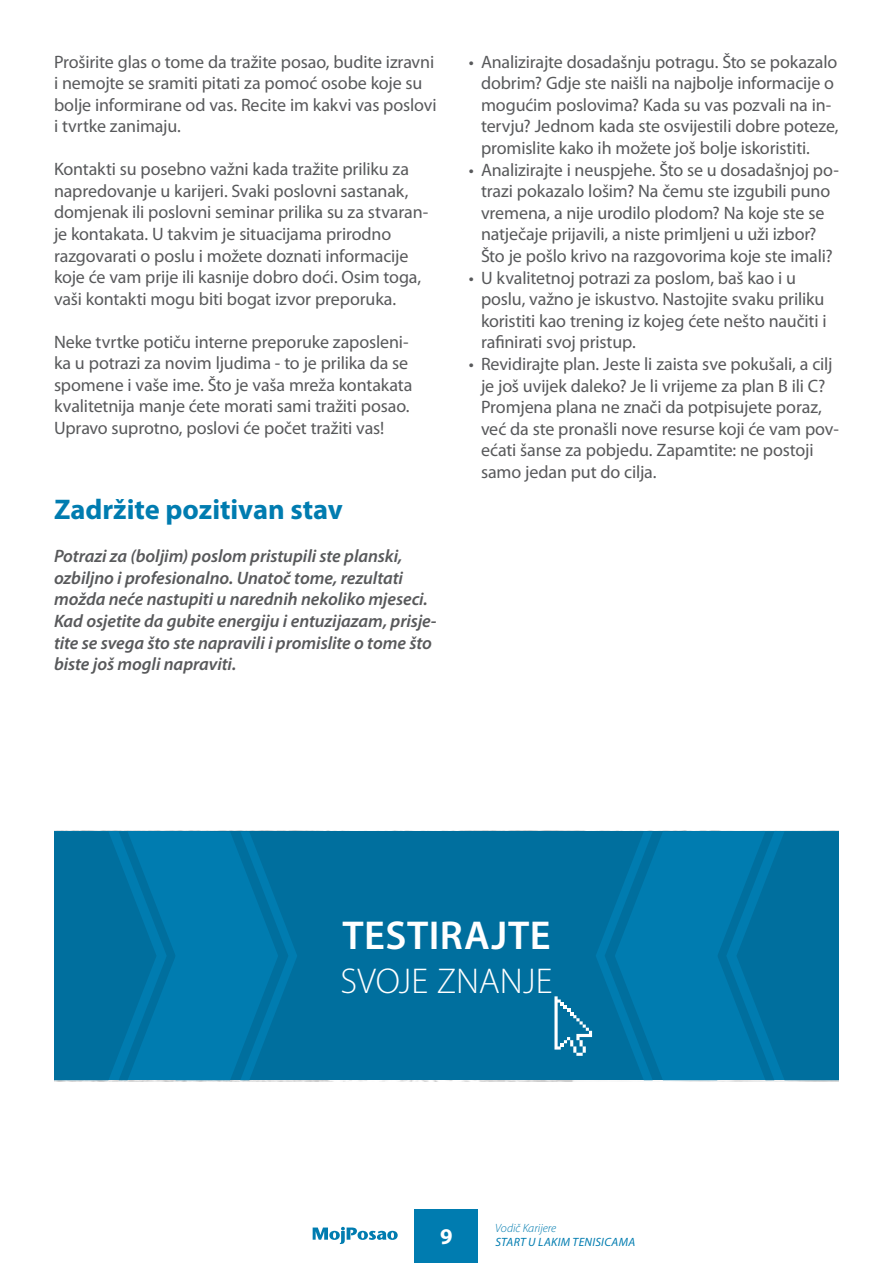
<style>
.page{position:relative;width:893px;height:1263px;background:#fff}
.page>*{position:absolute;margin:0;border:0;box-sizing:border-box;transform-origin:0 0}
.t1{font:600 40.5px "Myriad Pro";letter-spacing:.015em;color:#fff}
.t2{font:300 36px "Myriad Pro";color:#fff}
.t3{font:700 28.5px "Myriad Pro";letter-spacing:-.005em;color:#007cb0}
.t4{font:700 22.5px "Myriad Pro";color:#fff}
.t5{font:18px/21.6px "Myriad Pro";letter-spacing:-.01em;color:#58595b}
.t6{font:italic 600 18px/21.6px "Myriad Pro";letter-spacing:-.005em;color:#58595b}
.t7{font:italic 12px "Myriad Pro";letter-spacing:.03em;color:#007cb0}
.t8{font:italic 300 12px "Myriad Pro";color:#007cb0}
</style>
<div class="page">
<div style="left:415px;top:1209px;width:63px;height:54px;background:#007cb0"></div>
<svg style="left:313px;top:1227px;width:85px;height:17px"></svg>
<div style="left:210px;top:831px;width:472px;height:249px;background:#006f9e"></div>
<svg style="left:54px;top:831px;width:243px;height:249px;background:#0075a7"></svg>
<svg style="left:554px;top:831px;width:285px;height:249px"></svg>
<p class="t5" style="left:54px;top:50px;width:384px">Proširite glas o tome da tražite posao, budite izravni i nemojte se sramiti pitati za pomoć osobe koje su bolje informirane od vas. Recite im kakvi vas poslovi i tvrtke zanimaju.</p>
<p class="t5" style="left:54px;top:158px;width:376px">Kontakti su posebno važni kada tražite priliku za napredovanje u karijeri. Svaki poslovni sastanak, domjenak ili poslovni seminar prilika su za stvaran&shy;je kontakata. U takvim je situacijama prirodno razgovarati o poslu i možete doznati informacije koje će vam prije ili kasnije dobro doći. Osim toga, vaši kontakti mogu biti bogat izvor preporuka.</p>
<p class="t5" style="left:54px;top:330px;width:360px">Neke tvrtke potiču interne preporuke zaposleni&shy;ka u potrazi za novim ljudima - to je prilika da se spomene i vaše ime. Što je vaša mreža kontakata kvalitetnija manje ćete morati sami tražiti posao.<br>Upravo suprotno, poslovi će počet tražiti vas!</p>
<h3 class="t3" style="left:54px;top:491px;width:290px">Zadržite pozitivan stav</h3>
<p class="t6" style="left:54px;top:545px;width:384px">Potrazi za (boljim) poslom pristupili ste planski, ozbiljno i profesionalno. Unatoč tome, rezultati možda neće nastupiti u narednih nekoliko mjeseci.<br>Kad osjetite da gubite energiju i entuzijazam, prisje&shy;tite se svega što ste napravili i promislite o tome što biste još mogli napraviti.</p>
<p class="t5" style="left:481px;top:50px;width:359px;text-indent:-12px">• Analizirajte dosadašnju potragu. Što se pokazalo dobrim? Gdje ste naišli na najbolje informacije o mogućim poslovima? Kada su vas pozvali na in&shy;tervju? Jednom kada ste osvijestili dobre poteze, promislite kako ih možete još bolje iskoristiti.</p>
<p class="t5" style="left:469px;top:158px;width:371px;text-align:center">• Analizirajte i neuspjehe. Što se u dosadašnjoj po&shy;trazi pokazalo lošim? Na čemu ste izgubili puno vremena, a nije urodilo plodom? Na koje ste se natječaje prijavili, a niste primljeni u uži izbor?<br>Što je pošlo krivo na razgovorima koje ste imali?</p>
<p class="t5" style="left:481px;top:266px;width:347px;text-indent:-12px">• U kvalitetnoj potrazi za poslom, baš kao i u poslu, važno je iskustvo. Nastojite svaku priliku koristiti kao trening iz kojeg ćete nešto naučiti i rafinirati svoj pristup.</p>
<p class="t5" style="left:481px;top:353px;width:359px;text-indent:-12px">• Revidirajte plan. Jeste li zaista sve pokušali, a cilj je još uvijek daleko? Je li vrijeme za plan B ili C?<br>Promjena plana ne znači da potpisujete poraz, već da ste pronašli nove resurse koji će vam pov&shy;ećati šanse za pobjedu. Zapamtite: ne postoji samo jedan put do cilja.</p>
<h1 class="t1" style="left:342px;top:910px;width:210px">TESTIRAJTE</h1>
<h2 class="t2" style="left:340px;top:961px;width:214px">SVOJE ZNANJE</h2>
<p class="t4" style="left:440px;top:1222px;width:14px">9</p>
<p class="t8" style="left:495px;top:1221px;width:63px">Vodič Karijere</p>
<p class="t7" style="left:495px;top:1235px;width:141px">START U LAKIM TENISICAMA</p>
</div>
